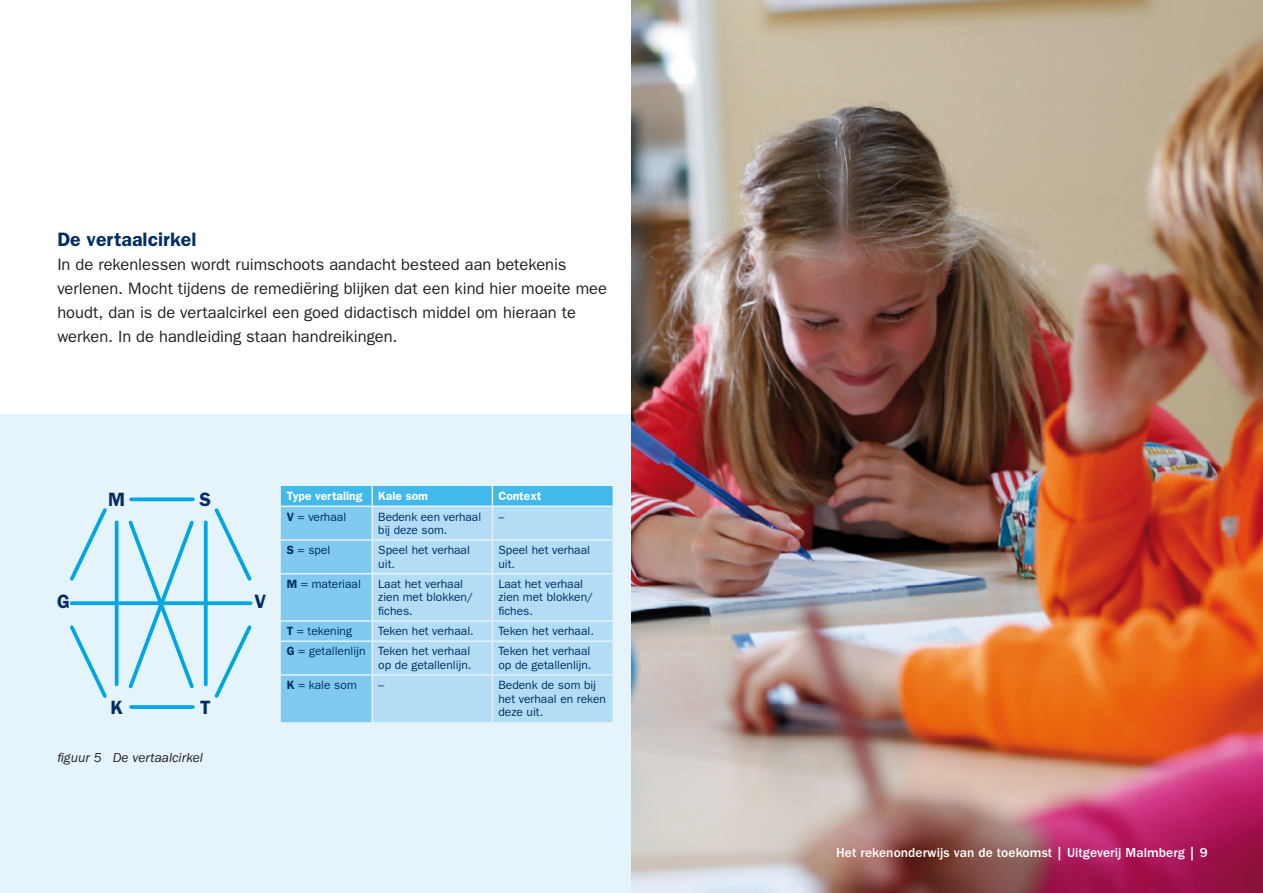
<style>
.page{position:relative;width:1263px;height:893px;background:#fff}
.page>*{position:absolute;margin:0;border:0;box-sizing:border-box;transform-origin:0 0}
._05_Tussenkopje{font:600 19.5px "ITC Franklin Gothic Std";color:#002e64}
.t1{font:600 19.35px "ITC Franklin Gothic Std";color:#002e64}
._05_Platte_tekst{font:16.5px/24px "ITC Franklin Gothic Std";color:#231f20}
._20_Paginacijfer_ond{font:500 13.5px "ITC Franklin Gothic Std";letter-spacing:.005em;color:#fff}
._08_Figuur{font:italic 13.5px "ITC Franklin Gothic Std";color:#231f20}
.t2{font:12px/13.5px "ITC Franklin Gothic Std";color:#002e64}
.t3{font:600 12px "ITC Franklin Gothic Std";color:#fff}
.s1{font-weight:600}
</style>
<div class="page">
<div style="left:0;top:414px;width:631px;height:479px;background:#e5f3fb"></div>
<img style="left:631px;top:0;width:632px;height:893px">
<svg style="left:72px;top:601px;width:179px;height:4px"></svg>
<svg style="left:131px;top:497px;width:62px;height:4px"></svg>
<svg style="left:131px;top:705px;width:62px;height:4px"></svg>
<svg style="left:126px;top:520px;width:71px;height:169px"></svg>
<svg style="left:115px;top:522px;width:4px;height:162px"></svg>
<svg style="left:204px;top:522px;width:4px;height:162px"></svg>
<svg style="left:70px;top:508px;width:37px;height:73px"></svg>
<svg style="left:214px;top:508px;width:38px;height:73px"></svg>
<svg style="left:70px;top:625px;width:37px;height:73px"></svg>
<svg style="left:214px;top:625px;width:38px;height:73px"></svg>
<svg style="left:281px;top:486px;width:331px;height:236px;background:#9ed6f3"></svg>
<hr style="left:281px;top:640px;width:91px;height:2px;background:#e5f3fb">
<hr style="left:372px;top:640px;width:120px;height:2px;background:#e5f3fb">
<hr style="left:372px;top:642px;width:1px;height:32px;background:#e5f3fb">
<hr style="left:492px;top:640px;width:120px;height:2px;background:#e5f3fb">
<hr style="left:492px;top:642px;width:1px;height:32px;background:#e5f3fb">
<hr style="left:281px;top:674px;width:91px;height:2px;background:#e5f3fb">
<hr style="left:372px;top:674px;width:120px;height:2px;background:#e5f3fb">
<hr style="left:372px;top:676px;width:1px;height:46px;background:#e5f3fb">
<hr style="left:492px;top:674px;width:120px;height:2px;background:#e5f3fb">
<hr style="left:492px;top:676px;width:1px;height:46px;background:#e5f3fb">
<p class="_05_Tussenkopje" style="left:57px;top:228px;width:141px">De vertaalcirkel</p>
<p class="_05_Platte_tekst" style="left:57px;top:253px;width:551px">In de rekenlessen wordt ruimschoots aandacht besteed aan betekenis verlenen. Mocht tijdens de remediëring blijken dat een kind hier moeite mee houdt, dan is de vertaalcirkel een goed didactisch middel om hieraan te werken. In de handleiding staan handreikingen.</p>
<p class="t1" style="left:108px;top:488px;width:19px">M</p>
<p class="t1" style="left:199px;top:488px;width:13px">S</p>
<p class="t1" style="left:57px;top:590px;width:14px">G</p>
<p class="t1" style="left:254px;top:590px;width:13px">V</p>
<p class="t1" style="left:200px;top:696px;width:12px">T</p>
<p class="_08_Figuur" style="left:57px;top:750px;width:147px">figuur 5 De vertaalcirkel</p>
<p class="t1" style="left:110px;top:696px;width:14px">K</p>
<p class="t3" style="left:287px;top:489px;width:77px">Type vertaling</p>
<p class="t3" style="left:378px;top:489px;width:51px">Kale som</p>
<p class="t3" style="left:498px;top:489px;width:44px">Context</p>
<p class="t2" style="left:287px;top:510px;width:61px"><span class="s1">V</span> = verhaal</p>
<p class="t2" style="left:378px;top:510px;width:104px">Bedenk een verhaal bij deze som.</p>
<p class="t2" style="left:498px;top:510px;width:7px">–</p>
<p class="t2" style="left:287px;top:543px;width:45px"><span class="s1">S</span> = spel</p>
<p class="t2" style="left:378px;top:543px;width:93px">Speel het verhaal uit.</p>
<p class="t2" style="left:498px;top:543px;width:93px">Speel het verhaal uit.</p>
<p class="t2" style="left:287px;top:577px;width:76px"><span class="s1">M</span> = materiaal</p>
<p class="t2" style="left:378px;top:577px;width:97px">Laat het verhaal zien met blokken/ fiches.</p>
<p class="t2" style="left:498px;top:577px;width:97px">Laat het verhaal zien met blokken/ fiches.</p>
<p class="t2" style="left:287px;top:624px;width:67px"><span class="s1">T</span> = tekening</p>
<p class="t2" style="left:378px;top:624px;width:97px">Teken het verhaal.</p>
<p class="t2" style="left:498px;top:624px;width:97px">Teken het verhaal.</p>
<p class="t2" style="left:287px;top:645px;width:80px"><span class="s1">G</span> = getallenlijn</p>
<p class="t2" style="left:378px;top:645px;width:95px">Teken het verhaal op de getallenlijn.</p>
<p class="t2" style="left:498px;top:645px;width:95px">Teken het verhaal op de getallenlijn.</p>
<p class="t2" style="left:287px;top:678px;width:71px"><span class="s1">K</span> = kale som</p>
<p class="t2" style="left:378px;top:678px;width:7px">–</p>
<p class="t2" style="left:498px;top:678px;width:109px">Bedenk de som bij het verhaal en reken deze uit.</p>
<p class="_20_Paginacijfer_ond" style="left:836px;top:845px;width:373px">Het rekenonderwijs van de toekomst | Uitgeverij Malmberg | 9</p>
</div>
